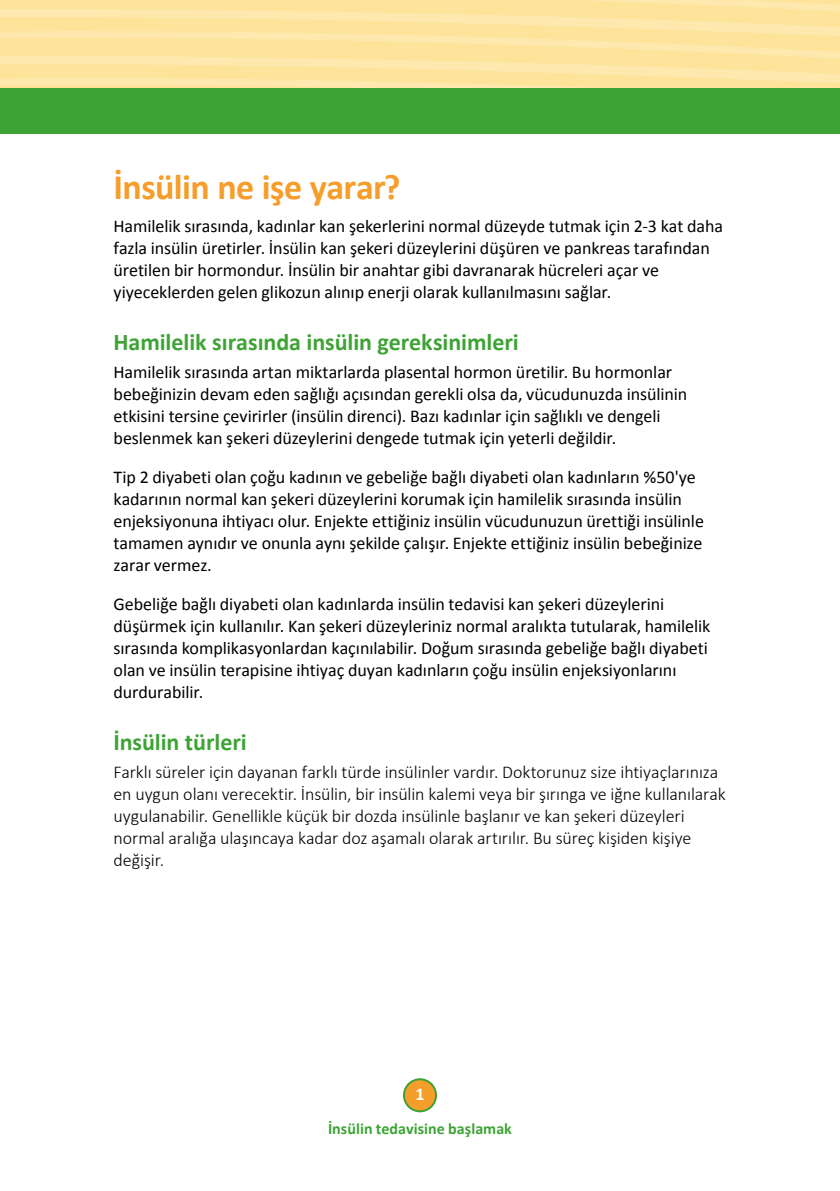
<style>
.page{position:relative;width:840px;height:1191px;background:#fff}
.page>*{position:absolute;margin:0;border:0;box-sizing:border-box;transform-origin:0 0}
.t1{font:700 36px "Calibri";letter-spacing:-.015em;color:#f69e2b}
.t2{font:700 24px "Calibri";color:#3ea335}
.t3{font:18px/22px "Calibri";letter-spacing:-.005em;color:#000}
.t4{font:300 18px/22px "Calibri";letter-spacing:-.005em;color:#000}
.t5{font:700 18px "Calibri";color:#fff}
.t6{font:700 16px "Calibri";color:#3ea335}
</style>
<div class="page">
<svg style="left:0;top:0;width:839px;height:9px;background:#fde49d"></svg>
<svg style="left:0;top:9px;width:839px;height:22px;background:#fde5a1"></svg>
<svg style="left:0;top:31px;width:839px;height:25px;background:#fde59f"></svg>
<svg style="left:0;top:56px;width:839px;height:22px;background:#fde5a1"></svg>
<svg style="left:0;top:78px;width:839px;height:10px;background:#fde5a2"></svg>
<div style="left:0;top:88px;width:839px;height:46px;background:#3ea335"></div>
<div style="left:404px;top:1079px;width:32px;height:32px;background:#f69e2b;border-radius:50%"></div>
<div style="left:403px;top:1078px;width:34px;height:34px;border:2px solid #3ea335;border-radius:50%"></div>
<h1 class="t1" style="left:113px;top:163px;width:288px">İnsülin ne işe yarar?</h1>
<p class="t3" style="left:113px;top:215px;width:610px">Hamilelik sırasında, kadınlar kan şekerlerini normal düzeyde tutmak için 2-3 kat daha fazla insülin üretirler. İnsülin kan şekeri düzeylerini düşüren ve pankreas tarafından üretilen bir hormondur. İnsülin bir anahtar gibi davranarak hücreleri açar ve yiyeceklerden gelen glikozun alınıp enerji olarak kullanılmasını sağlar.</p>
<h2 class="t2" style="left:113px;top:327px;width:406px">Hamilelik sırasında insülin gereksinimleri</h2>
<p class="t3" style="left:113px;top:361px;width:575px">Hamilelik sırasında artan miktarlarda plasental hormon üretilir. Bu hormonlar bebeğinizin devam eden sağlığı açısından gerekli olsa da, vücudunuzda insülinin etkisini tersine çevirirler (insülin direnci). Bazı kadınlar için sağlıklı ve dengeli beslenmek kan şekeri düzeylerini dengede tutmak için yeterli değildir.</p>
<p class="t3" style="left:113px;top:466px;width:591px">Tip 2 diyabeti olan çoğu kadının ve gebeliğe bağlı diyabeti olan kadınların %50'ye kadarının normal kan şekeri düzeylerini korumak için hamilelik sırasında insülin enjeksiyonuna ihtiyacı olur. Enjekte ettiğiniz insülin vücudunuzun ürettiği insülinle tamamen aynıdır ve onunla aynı şekilde çalışır. Enjekte ettiğiniz insülin bebeğinize zarar vermez.</p>
<p class="t3" style="left:113px;top:593px;width:598px">Gebeliğe bağlı diyabeti olan kadınlarda insülin tedavisi kan şekeri düzeylerini düşürmek için kullanılır. Kan şekeri düzeyleriniz normal aralıkta tutularak, hamilelik sırasında komplikasyonlardan kaçınılabilir. Doğum sırasında gebeliğe bağlı diyabeti olan ve insülin terapisine ihtiyaç duyan kadınların çoğu insülin enjeksiyonlarını durdurabilir.</p>
<h2 class="t2" style="left:113px;top:727px;width:135px">İnsülin türleri</h2>
<p class="t4" style="left:113px;top:760px;width:613px">Farklı süreler için dayanan farklı türde insülinler vardır. Doktorunuz size ihtiyaçlarınıza en uygun olanı verecektir. İnsülin, bir insülin kalemi veya bir şırınga ve iğne kullanılarak uygulanabilir. Genellikle küçük bir dozda insülinle başlanır ve kan şekeri düzeyleri normal aralığa ulaşıncaya kadar doz aşamalı olarak artırılır. Bu süreç kişiden kişiye değişir.</p>
<p class="t5" style="left:415px;top:1082px;width:11px">1</p>
<p class="t6" style="left:328px;top:1118px;width:185px">İnsülin tedavisine başlamak</p>
</div>
